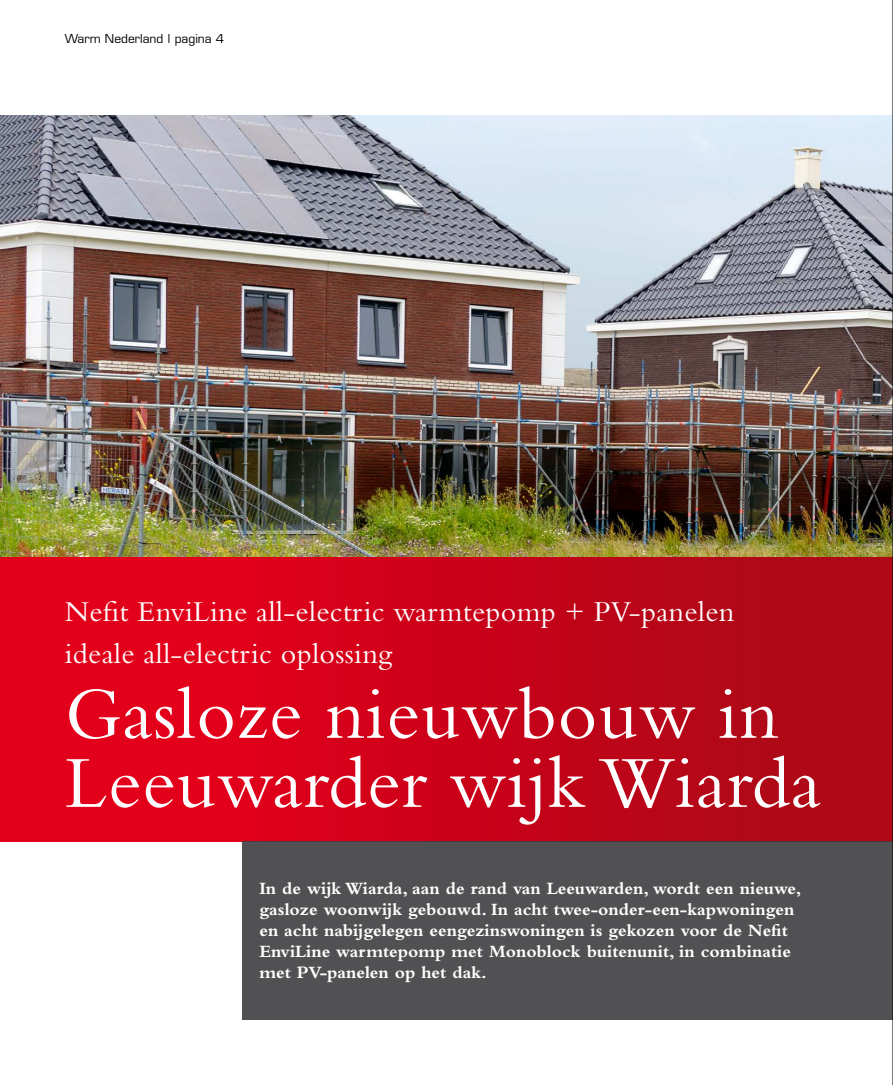
<style>
.page{position:relative;width:893px;height:1085px;background:#fff}
.page>*{position:absolute;margin:0;border:0;box-sizing:border-box;transform-origin:0 0}
.t1{font:76.5px/69px "Bembo";letter-spacing:.01em;color:#fff}
.t2{font:30px/42px "Bembo";letter-spacing:.01em;color:#fff}
.t3{font:700 18px/21px "Bembo";color:#fff}
.t4{font:12px "Eurostile";color:#000}
</style>
<div class="page">
<img style="left:0;top:116px;width:892px;height:441px">
<div style="left:0;top:557px;width:893px;height:284px;background:linear-gradient(to right,#ec001b,#aa0917)"></div>
<div style="left:242px;top:841px;width:651px;height:178px;background:#515053"></div>
<hr style="left:892px;top:0;width:1px;height:1084px;background:#000">
<p class="t4" style="left:65px;top:31px;width:161px">Warm Nederland | pagina 4</p>
<h2 class="t2" style="left:65px;top:589px;width:671px">Nefit EnviLine all-electric warmtepomp + PV-panelen ideale all-electric oplossing</h2>
<h1 class="t1" style="left:65px;top:677px;width:757px">Gasloze nieuwbouw in<br>Leeuwarder wijk Wiarda</h1>
<p class="t3" style="left:259px;top:877px;width:543px">In de wijk Wiarda, aan de rand van Leeuwarden, wordt een nieuwe, gasloze woonwijk gebouwd. In acht twee-onder-een-kapwoningen en acht nabijgelegen eengezinswoningen is gekozen voor de Nefit EnviLine warmtepomp met Monoblock buitenunit, in combinatie met PV-panelen op het dak.</p>
</div>
